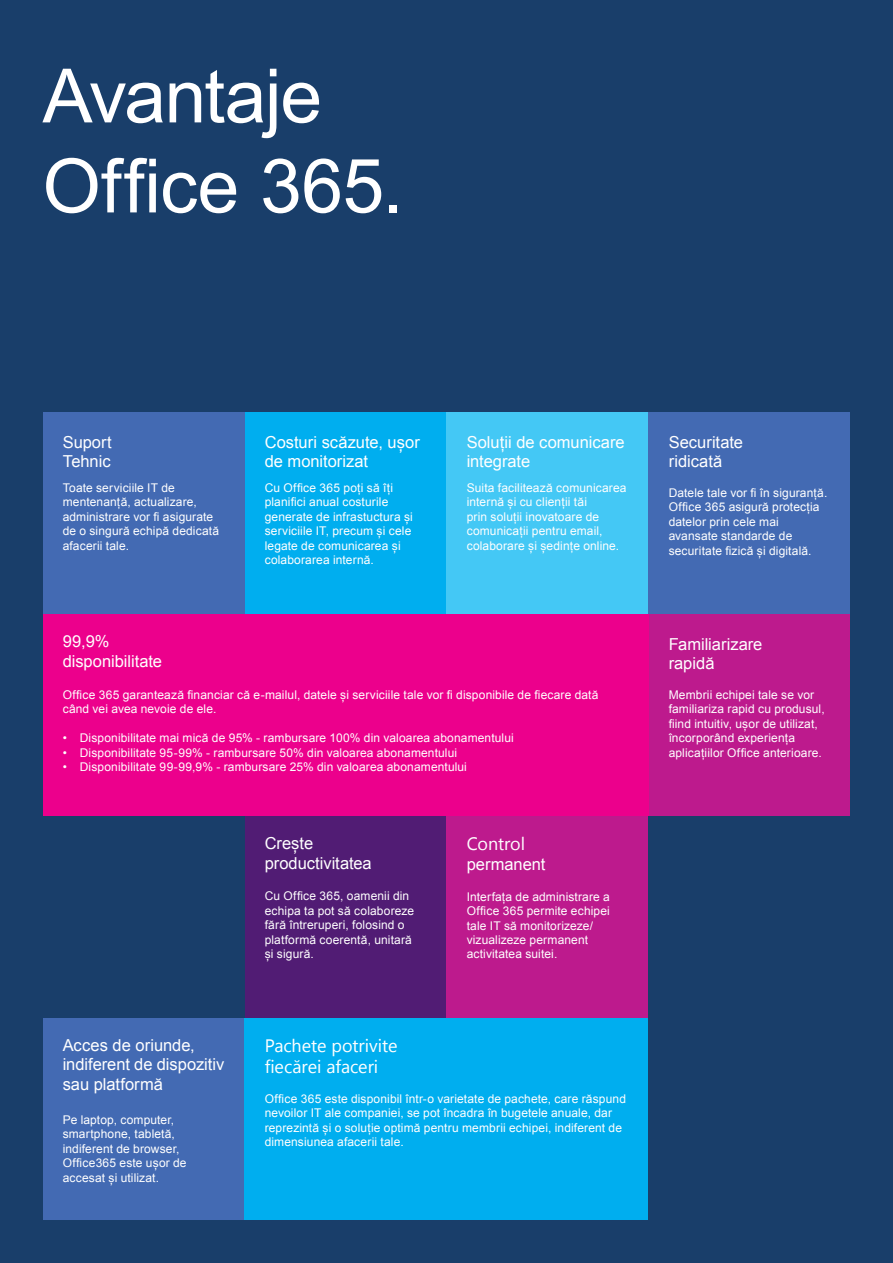
<style>
.page{position:relative;width:893px;height:1263px;background:#193e6a}
.page>*{position:absolute;margin:0;border:0;box-sizing:border-box;transform-origin:0 0}
.t1{font:75px/90px "Arial";letter-spacing:-.01em;color:#fff}
.t2{font:18px/21.6px "Segoe UI";letter-spacing:-.005em;color:#fff}
.t3{font:16.5px/19.8px "Arial";color:#fff}
.t4{font:12px/14.4px "Arial";letter-spacing:.01em;color:#fff}
</style>
<div class="page">
<div style="left:43px;top:412px;width:201px;height:202px;background:#436ab3"></div>
<div style="left:648px;top:412px;width:202px;height:202px;background:#436ab3"></div>
<div style="left:43px;top:1018px;width:201px;height:202px;background:#436ab3"></div>
<div style="left:244px;top:412px;width:202px;height:202px;background:#00aeef"></div>
<div style="left:446px;top:412px;width:202px;height:202px;background:#44c8f5"></div>
<div style="left:648px;top:614px;width:202px;height:202px;background:#bd1a8d"></div>
<div style="left:244px;top:816px;width:202px;height:202px;background:#511c74"></div>
<div style="left:43px;top:614px;width:605px;height:202px;background:#ec008c"></div>
<div style="left:244px;top:1018px;width:404px;height:202px;background:#00aeef"></div>
<div style="left:446px;top:816px;width:202px;height:202px;background:#bd1a8d"></div>
<h1 class="t1" style="left:43px;top:52px;width:363px">Avantaje<br>Office 365.</h1>
<h3 class="t3" style="left:63px;top:432px;width:51px">Suport<br>Tehnic</h3>
<h3 class="t3" style="left:467px;top:432px;width:159px">Soluții de comunicare integrate</h3>
<p class="t4" style="left:63px;top:481px;width:158px">Toate serviciile IT de mentenanță, actualizare, administrare vor fi asigurate de o singură echipă dedicată afacerii tale.</p>
<p class="t4" style="left:467px;top:481px;width:161px">Suita facilitează comunicarea internă și cu clienții tăi<br>prin soluții inovatoare de comunicații pentru email, colaborare și ședințe online.</p>
<h3 class="t3" style="left:265px;top:432px;width:157px">Costuri scăzute, ușor de monitorizat</h3>
<p class="t4" style="left:265px;top:481px;width:150px">Cu Office 365 poți să îți planifici anual costurile generate de infrastuctura și serviciile IT, precum și cele legate de comunicarea și colaborarea internă.</p>
<h3 class="t3" style="left:63px;top:631px;width:101px">99,9% disponibilitate</h3>
<p class="t4" style="left:63px;top:688px;width:537px">Office 365 garantează financiar că e-mailul, datele și serviciile tale vor fi disponibile de fiecare dată când vei avea nevoie de ele.</p>
<p class="t4" style="left:63px;top:731px;width:453px">• Disponibilitate mai mică de 95% - rambursare 100% din valoarea abonamentului</p>
<p class="t4" style="left:63px;top:745px;width:396px">• Disponibilitate 95-99% - rambursare 50% din valoarea abonamentului</p>
<p class="t4" style="left:63px;top:760px;width:406px">• Disponibilitate 99-99,9% - rambursare 25% din valoarea abonamentului</p>
<h3 class="t3" style="left:63px;top:1035px;width:163px">Acces de oriunde, indiferent de dispozitiv sau platformă</h3>
<p class="t4" style="left:63px;top:1112px;width:125px">Pe laptop, computer, smartphone, tabletă, indiferent de browser,<br>Office365 este ușor de accesat și utilizat.</p>
<h3 class="t3" style="left:265px;top:833px;width:109px">Crește productivitatea</h3>
<p class="t4" style="left:265px;top:889px;width:151px">Cu Office 365, oamenii din echipa ta pot să colaboreze fără întreruperi, folosind o platformă coerentă, unitară și sigură.</p>
<h2 class="t2" style="left:467px;top:832px;width:60px">Control</h2>
<h3 class="t3" style="left:467px;top:854px;width:80px">permanent</h3>
<p class="t4" style="left:467px;top:889px;width:145px">Interfața de administrare a<br>Office 365 permite echipei tale IT să monitorizeze/ vizualizeze permanent activitatea suitei.</p>
<h2 class="t2" style="left:265px;top:1034px;width:134px">Pachete potrivite fiecărei afaceri</h2>
<p class="t4" style="left:265px;top:1091px;width:363px">Office 365 este disponibil într-o varietate de pachete, care răspund nevoilor IT ale companiei, se pot încadra în bugetele anuale, dar reprezintă și o soluție optimă pentru membrii echipei, indiferent de dimensiunea afacerii tale.</p>
<h3 class="t3" style="left:669px;top:432px;width:76px">Securitate ridicată</h3>
<p class="t4" style="left:669px;top:486px;width:160px">Datele tale vor fi în siguranță.<br>Office 365 asigură protecția datelor prin cele mai avansate standarde de securitate fizică și digitală.</p>
<h3 class="t3" style="left:669px;top:634px;width:95px">Familiarizare rapidă</h3>
<p class="t4" style="left:669px;top:688px;width:157px">Membrii echipei tale se vor familiariza rapid cu produsul, fiind intuitiv, ușor de utilizat, încorporând experiența aplicațiilor Office anterioare.</p>
</div>
